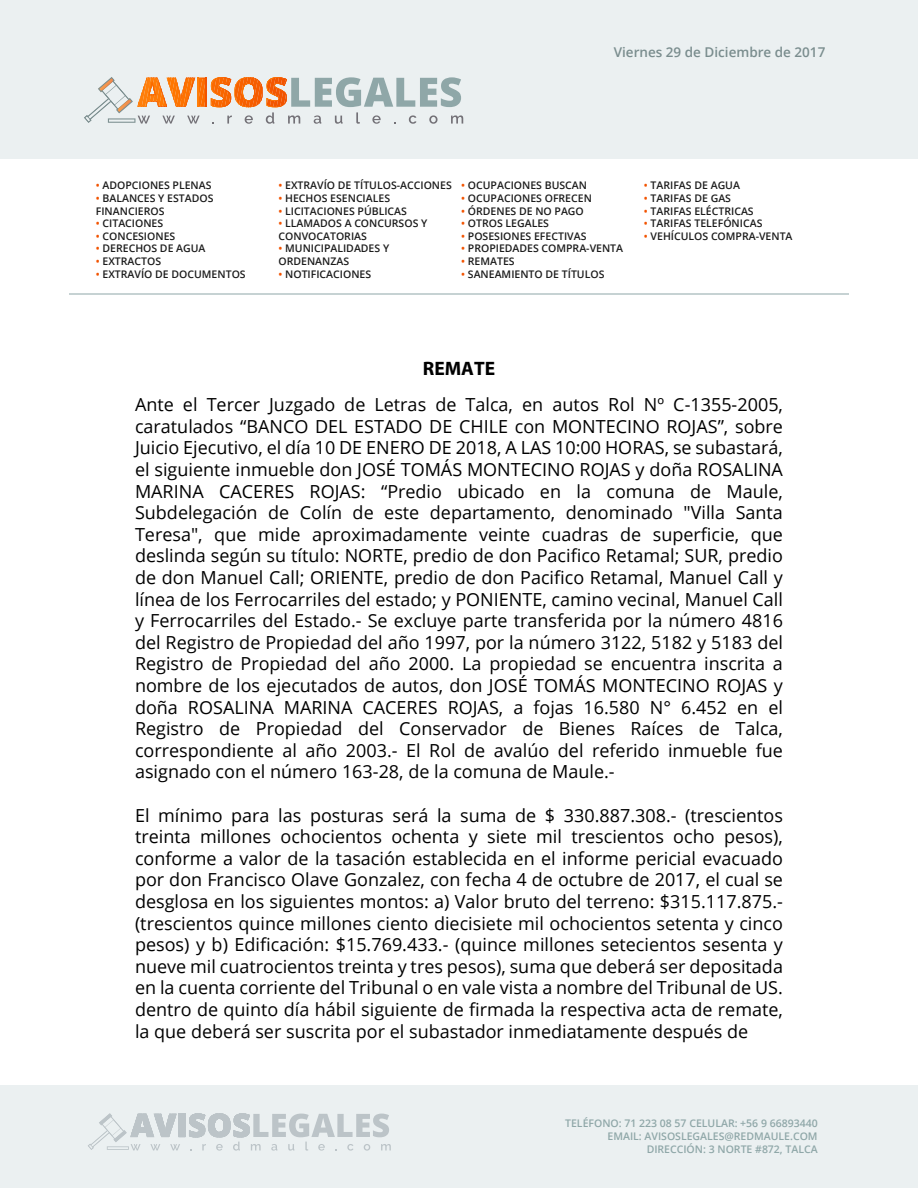
<style>
.page{position:relative;width:918px;height:1188px;background:#fff}
.page>*{position:absolute;margin:0;border:0;box-sizing:border-box;transform-origin:0 0}
.t1{font:700 19.5px "Myriad Pro";color:#000}
.t2{font:18px/21.6px "Open Sans";color:#000;text-align:justify}
.t3{font:600 13.5px "Open Sans";color:#7a8d8e}
.t4{font:600 10.5px/12.6px "Open Sans";color:#1b1b1b}
.t5{font:600 10.5px/12.6px "Open Sans";color:#8fa7a8;text-align:right}
.s1{color:#f25300}
</style>
<div class="page">
<div style="left:0;top:0;width:918px;height:159px;background:#ebf0f1"></div>
<svg style="left:84px;top:77px;width:379px;height:47px"></svg>
<svg style="left:108px;top:118px;width:27px;height:5px"></svg>
<div style="left:0;top:1086px;width:918px;height:102px;background:#ebf0f1"></div>
<svg style="left:88px;top:1113px;width:303px;height:38px"></svg>
<svg style="left:107px;top:1146px;width:22px;height:4px"></svg>
<hr style="left:69px;top:294px;width:780px;height:1px;background:#8fa7a8">
<p class="t3" style="left:614px;top:43px;width:213px">Viernes 29 de Diciembre de 2017</p>
<p class="t4" style="left:96px;top:179px;width:117px"><span class="s1">•</span> ADOPCIONES PLENAS</p>
<p class="t4" style="left:96px;top:192px;width:119px"><span class="s1">•</span> BALANCES Y ESTADOS<br>FINANCIEROS</p>
<p class="t4" style="left:96px;top:217px;width:69px"><span class="s1">•</span> CITACIONES</p>
<p class="t4" style="left:96px;top:230px;width:81px"><span class="s1">•</span> CONCESIONES</p>
<p class="t4" style="left:96px;top:242px;width:111px"><span class="s1">•</span> DERECHOS DE AGUA</p>
<p class="t4" style="left:96px;top:255px;width:67px"><span class="s1">•</span> EXTRACTOS</p>
<p class="t4" style="left:96px;top:267px;width:151px"><span class="s1">•</span> EXTRAVÍO DE DOCUMENTOS</p>
<p class="t4" style="left:279px;top:179px;width:175px"><span class="s1">•</span> EXTRAVÍO DE TÍTULOS-ACCIONES</p>
<p class="t4" style="left:279px;top:192px;width:113px"><span class="s1">•</span> HECHOS ESENCIALES</p>
<p class="t4" style="left:279px;top:204px;width:130px"><span class="s1">•</span> LICITACIONES PÚBLICAS</p>
<p class="t4" style="left:279px;top:217px;width:150px"><span class="s1">•</span> LLAMADOS A CONCURSOS Y<br>CONVOCATORIAS</p>
<p class="t4" style="left:279px;top:242px;width:112px"><span class="s1">•</span> MUNICIPALIDADES Y<br>ORDENANZAS</p>
<p class="t4" style="left:279px;top:267px;width:94px"><span class="s1">•</span> NOTIFICACIONES</p>
<p class="t4" style="left:461px;top:179px;width:127px"><span class="s1">•</span> OCUPACIONES BUSCAN</p>
<p class="t4" style="left:461px;top:192px;width:132px"><span class="s1">•</span> OCUPACIONES OFRECEN</p>
<p class="t4" style="left:461px;top:204px;width:124px"><span class="s1">•</span> ÓRDENES DE NO PAGO</p>
<p class="t4" style="left:461px;top:217px;width:89px"><span class="s1">•</span> OTROS LEGALES</p>
<p class="t4" style="left:461px;top:230px;width:127px"><span class="s1">•</span> POSESIONES EFECTIVAS</p>
<p class="t4" style="left:461px;top:242px;width:163px"><span class="s1">•</span> PROPIEDADES COMPRA-VENTA</p>
<p class="t4" style="left:461px;top:255px;width:55px"><span class="s1">•</span> REMATES</p>
<p class="t4" style="left:461px;top:267px;width:145px"><span class="s1">•</span> SANEAMIENTO DE TÍTULOS</p>
<p class="t4" style="left:644px;top:179px;width:98px"><span class="s1">•</span> TARIFAS DE AGUA</p>
<p class="t4" style="left:644px;top:192px;width:89px"><span class="s1">•</span> TARIFAS DE GAS</p>
<p class="t4" style="left:644px;top:204px;width:111px"><span class="s1">•</span> TARIFAS ELÉCTRICAS</p>
<p class="t4" style="left:644px;top:217px;width:120px"><span class="s1">•</span> TARIFAS TELEFÓNICAS</p>
<p class="t4" style="left:644px;top:230px;width:150px"><span class="s1">•</span> VEHÍCULOS COMPRA-VENTA</p>
<p class="t1" style="left:423px;top:356px;width:74px">REMATE</p>
<p class="t2" style="left:135px;top:393px;width:650px">Ante el Tercer Juzgado de Letras de Talca, en autos Rol Nº C-1355-2005, caratulados “BANCO DEL ESTADO DE CHILE con MONTECINO ROJAS”, sobre Juicio Ejecutivo, el día 10 DE ENERO DE 2018, A LAS 10:00 HORAS, se subastará, el siguiente inmueble don JOSÉ TOMÁS MONTECINO ROJAS y doña ROSALINA MARINA CACERES ROJAS: “Predio ubicado en la comuna de Maule, Subdelegación de Colín de este departamento, denominado "Villa Santa Teresa", que mide aproximadamente veinte cuadras de superficie, que deslinda según su título: NORTE, predio de don Pacifico Retamal; SUR, predio de don Manuel Call; ORIENTE, predio de don Pacifico Retamal, Manuel Call y línea de los Ferrocarriles del estado; y PONIENTE, camino vecinal, Manuel Call y Ferrocarriles del Estado.- Se excluye parte transferida por la número 4816 del Registro de Propiedad del año 1997, por la número 3122, 5182 y 5183 del Registro de Propiedad del año 2000. La propiedad se encuentra inscrita a nombre de los ejecutados de autos, don JOSÉ TOMÁS MONTECINO ROJAS y doña ROSALINA MARINA CACERES ROJAS, a fojas 16.580 N° 6.452 en el Registro de Propiedad del Conservador de Bienes Raíces de Talca, correspondiente al año 2003.- El Rol de avalúo del referido inmueble fue asignado con el número 163-28, de la comuna de Maule.-</p>
<p class="t2" style="left:135px;top:804px;width:650px">El mínimo para las posturas será la suma de $ 330.887.308.- (trescientos treinta millones ochocientos ochenta y siete mil trescientos ocho pesos), conforme a valor de la tasación establecida en el informe pericial evacuado por don Francisco Olave Gonzalez, con fecha 4 de octubre de 2017, el cual se desglosa en los siguientes montos: a) Valor bruto del terreno: $315.117.875.- (trescientos quince millones ciento diecisiete mil ochocientos setenta y cinco pesos) y b) Edificación: $15.769.433.- (quince millones setecientos sesenta y nueve mil cuatrocientos treinta y tres pesos), suma que deberá ser depositada en la cuenta corriente del Tribunal o en vale vista a nombre del Tribunal de US. dentro de quinto día hábil siguiente de firmada la respectiva acta de remate, la que deberá ser suscrita por el subastador inmediatamente después de</p>
<p class="t5" style="left:565px;top:1117px;width:254px">TELÉFONO: 71 223 08 57 CELULAR: +56 9 66893440<br>EMAIL: AVISOSLEGALES@REDMAULE.COM<br>DIRECCIÓN: 3 NORTE #872, TALCA</p>
</div>
